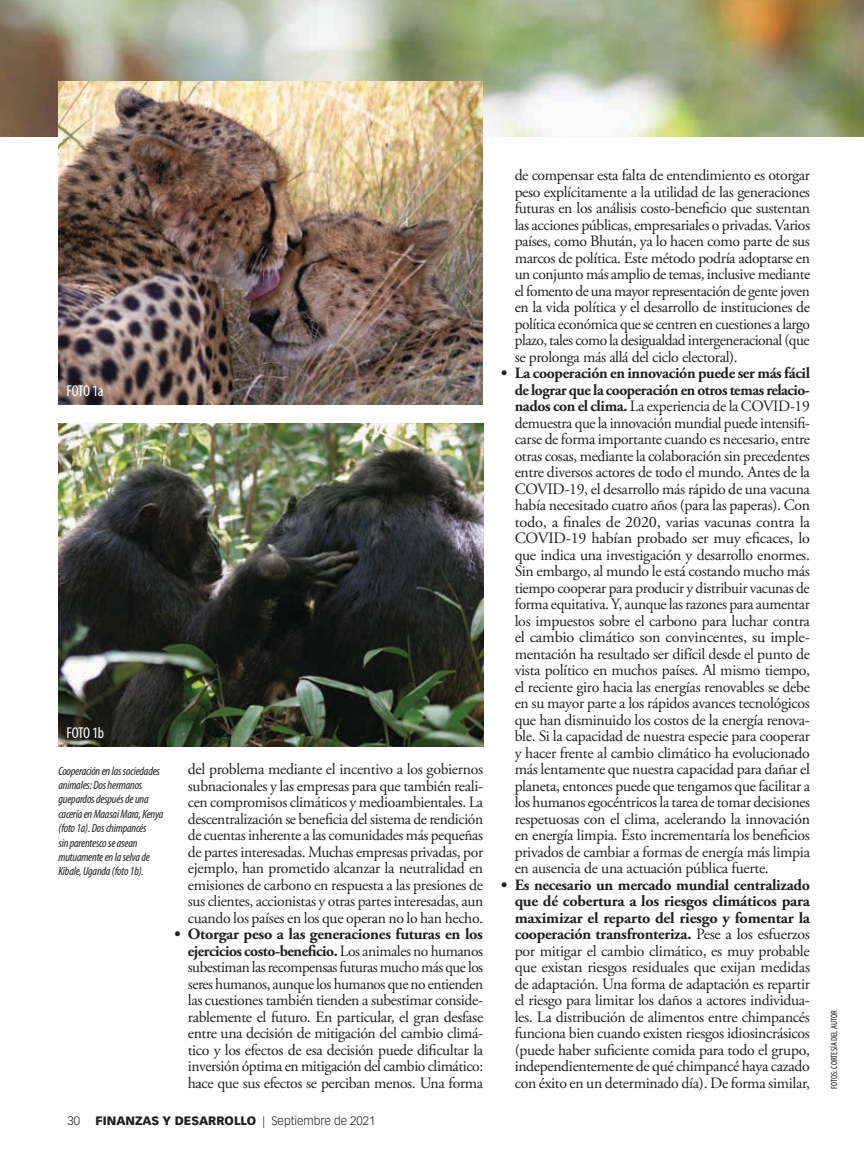
<style>
.page{position:relative;width:864px;height:1161px;background:#fff}
.page>*{position:absolute;margin:0;border:0;box-sizing:border-box;transform-origin:0 0}
.t1{font:15.75px/16.5px "Adobe Garamond Pro";letter-spacing:-.02em;color:#231f20;text-align:justify}
.t2{font:condensed 15.75px "Myriad Pro";letter-spacing:-.025em;color:#fff}
.t3{font:italic condensed 12px/14.4px "Myriad Pro";letter-spacing:-.015em;color:#231f20}
.t4{font:900 12px "Vectora LT Std";color:#231f20}
.t5{font:300 12px "Vectora LT Std";color:#231f20}
.t6{font:condensed 9px "Myriad Pro";letter-spacing:.005em;color:#231f20}
.s1{font-weight:700}
.s2{font-weight:300}
</style>
<div class="page">
<img style="left:0;top:0;width:864px;height:137px">
<img style="left:59px;top:81px;width:424px;height:324px">
<img style="left:58px;top:423px;width:425px;height:324px">
<p class="t2" style="left:67px;top:383px;width:39px">FOTO 1a</p>
<p class="t2" style="left:67px;top:724px;width:39px">FOTO 1b</p>
<p class="t3" style="left:58px;top:764px;width:106px">Cooperación en las sociedades animales: Dos hermanos guepardos después de una cacería en Maasai Mara, Kenya (foto 1a). Dos chimpancés<br>sin parentesco se asean mutuamente en la selva de<br>Kibale, Uganda (foto 1b).</p>
<p class="t1" style="left:188px;top:761px;width:297px">del problema mediante el incentivo a los gobiernos subnacionales y las empresas para que también reali‑ cen compromisos climáticos y medioambientales. La descentralización se beneficia del sistema de rendición de cuentas inherente a las comunidades más pequeñas de partes interesadas. Muchas empresas privadas, por ejemplo, han prometido alcanzar la neutralidad en emisiones de carbono en respuesta a las presiones de sus clientes, accionistas y otras partes interesadas, aun cuando los países en los que operan no lo han hecho.</p>
<p class="t1" style="left:188px;top:926px;width:297px;text-indent:-14px"><span class="s1">• Otorgar peso a las generaciones futuras en los ejercicios costo-beneficio.</span> Los animales no humanos subestiman las recompensas futuras mucho más que los seres humanos, aunque los humanos que no entienden las cuestiones también tienden a subestimar conside‑ rablemente el futuro. En particular, el gran desfase entre una decisión de mitigación del cambio climá‑ tico y los efectos de esa decisión puede dificultar la inversión óptima en mitigación del cambio climático: hace que sus efectos se perciban menos. Una forma</p>
<p class="t5" style="left:68px;top:1114px;width:14px">30</p>
<p class="t4" style="left:96px;top:1113px;width:281px">FINANZAS Y DESARROLLO <span class="s2">| Septiembre de 2021</span></p>
<p class="t1" style="left:515px;top:167px;width:297px">de compensar esta falta de entendimiento es otorgar peso explícitamente a la utilidad de las generaciones futuras en los análisis costo-beneficio que sustentan las acciones públicas, empresariales o privadas. Varios países, como Bhután, ya lo hacen como parte de sus marcos de política. Este método podría adoptarse en un conjunto más amplio de temas, inclusive mediante el fomento de una mayor representación de gente joven en la vida política y el desarrollo de instituciones de política económica que se centren en cuestiones a largo plazo, tales como la desigualdad intergeneracional (que se prolonga más allá del ciclo electoral).</p>
<p class="t1" style="left:515px;top:365px;width:297px;text-indent:-13px"><span class="s1">• La cooperación en innovación puede ser más fácil de lograr que la cooperación en otros temas relacio&shy;nados con el clima.</span> La experiencia de la COVID‑19 demuestra que la innovación mundial puede intensifi‑ carse de forma importante cuando es necesario, entre otras cosas, mediante la colaboración sin precedentes entre diversos actores de todo el mundo. Antes de la COVID‑19, el desarrollo más rápido de una vacuna había necesitado cuatro años (para las paperas). Con todo, a finales de 2020, varias vacunas contra la COVID‑19 habían probado ser muy eficaces, lo que indica una investigación y desarrollo enormes.<br>Sin embargo, al mundo le está costando mucho más tiempo cooperar para producir y distribuir vacunas de forma equitativa. Y, aunque las razones para aumentar los impuestos sobre el carbono para luchar contra el cambio climático son convincentes, su imple‑ mentación ha resultado ser difícil desde el punto de vista político en muchos países. Al mismo tiempo, el reciente giro hacia las energías renovables se debe en su mayor parte a los rápidos avances tecnológicos que han disminuido los costos de la energía renova‑ ble. Si la capacidad de nuestra especie para cooperar y hacer frente al cambio climático ha evolucionado más lentamente que nuestra capacidad para dañar el planeta, entonces puede que tengamos que facilitar a los humanos egocéntricos la tarea de tomar decisiones respetuosas con el clima, acelerando la innovación en energía limpia. Esto incrementaría los beneficios privados de cambiar a formas de energía más limpia en ausencia de una actuación pública fuerte.</p>
<p class="t1" style="left:515px;top:877px;width:297px;text-indent:-13px"><span class="s1">• Es necesario un mercado mundial centralizado que dé cobertura a los riesgos climáticos para maximizar el reparto del riesgo y fomentar la cooperación transfronteriza.</span> Pese a los esfuerzos por mitigar el cambio climático, es muy probable que existan riesgos residuales que exijan medidas de adaptación. Una forma de adaptación es repartir el riesgo para limitar los daños a actores individua‑ les. La distribución de alimentos entre chimpancés funciona bien cuando existen riesgos idiosincrásicos (puede haber suficiente comida para todo el grupo, independientemente de qué chimpancé haya cazado con éxito en un determinado día). De forma similar,</p>
<p class="t6" style="left:829px;top:1089px;width:80px;rotate:-90deg">FOTOS: CORTESÍA DEL AUTOR</p>
</div>
